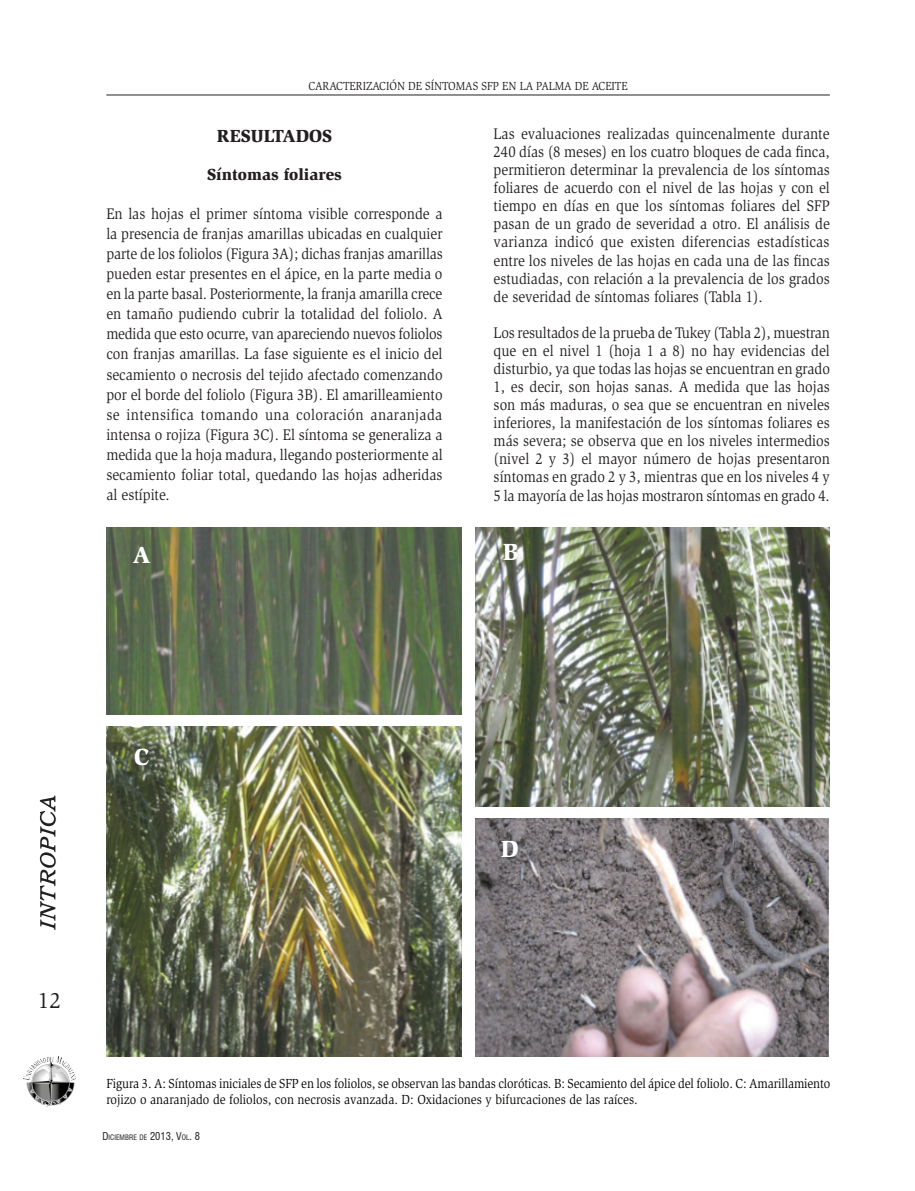
<style>
.page{position:relative;width:915px;height:1191px;background:#fff}
.page>*{position:absolute;margin:0;border:0;box-sizing:border-box;transform-origin:0 0}
.t1{font:900 24px "Slimbach";color:#fff}
.t2{font:22.5px "Slimbach";color:#231f20}
.t3{font:900 18px "Slimbach";color:#231f20}
.t4{font:900 16.5px "Slimbach";color:#231f20}
.t5{font:15.75px/20.1px "Slimbach";color:#231f20;text-align:justify;scale:.9 1}
.t6{font:13.5px/16.2px "Slimbach";letter-spacing:-.005em;color:#040503;scale:.9 1}
.t7{font:12px "Slimbach";color:#231f20;scale:.9 1}
.t8{font:condensed 7.35px "Swiss 721 BT";color:#231f20}
.s1{font-size:10.5px}
</style>
<div class="page">
<img style="left:24px;top:1056px;width:51px;height:50px">
<img style="left:106px;top:527px;width:356px;height:188px">
<img style="left:475px;top:527px;width:354px;height:279px">
<img style="left:106px;top:727px;width:356px;height:329px">
<img style="left:475px;top:818px;width:354px;height:238px">
<hr style="left:106px;top:95px;width:723px;height:1px;background:#231f20">
<svg style="left:40px;top:795px;width:16px;height:135px"></svg>
<p class="t7" style="left:308px;top:79px;width:356px">CARACTERIZACIÓN DE SÍNTOMAS SFP EN LA PALMA DE ACEITE</p>
<p class="t3" style="left:217px;top:125px;width:116px">RESULTADOS</p>
<p class="t4" style="left:207px;top:164px;width:136px">Síntomas foliares</p>
<p class="t5" style="left:106px;top:203px;width:375px">En las hojas el primer síntoma visible corresponde a la presencia de franjas amarillas ubicadas en cualquier parte de los foliolos (Figura 3A); dichas franjas amarillas pueden estar presentes en el ápice, en la parte media o en la parte basal. Posteriormente, la franja amarilla crece en tamaño pudiendo cubrir la totalidad del foliolo. A medida que esto ocurre, van apareciendo nuevos foliolos con franjas amarillas. La fase siguiente es el inicio del secamiento o necrosis del tejido afectado comenzando por el borde del foliolo (Figura 3B). El amarilleamiento se intensifica tomando una coloración anaranjada intensa o rojiza (Figura 3C). El síntoma se generaliza a medida que la hoja madura, llegando posteriormente al secamiento foliar total, quedando las hojas adheridas al estípite.</p>
<p class="t5" style="left:493px;top:125px;width:375px;line-height:18px">Las evaluaciones realizadas quincenalmente durante 240 días (8 meses) en los cuatro bloques de cada finca, permitieron determinar la prevalencia de los síntomas foliares de acuerdo con el nivel de las hojas y con el tiempo en días en que los síntomas foliares del SFP pasan de un grado de severidad a otro. El análisis de varianza indicó que existen diferencias estadísticas entre los niveles de las hojas en cada una de las fincas estudiadas, con relación a la prevalencia de los grados de severidad de síntomas foliares (Tabla 1).</p>
<p class="t5" style="left:493px;top:323px;width:375px;line-height:18.1px">Los resultados de la prueba de Tukey (Tabla 2), muestran que en el nivel 1 (hoja 1 a 8) no hay evidencias del disturbio, ya que todas las hojas se encuentran en grado 1, es decir, son hojas sanas. A medida que las hojas son más maduras, o sea que se encuentran en niveles inferiores, la manifestación de los síntomas foliares es más severa; se observa que en los niveles intermedios (nivel 2 y 3) el mayor número de hojas presentaron síntomas en grado 2 y 3, mientras que en los niveles 4 y 5 la mayoría de las hojas mostraron síntomas en grado 4.</p>
<h1 class="t1" style="left:133px;top:539px;width:19px">A</h1>
<h1 class="t1" style="left:502px;top:536px;width:17px">B</h1>
<h1 class="t1" style="left:134px;top:741px;width:17px">C</h1>
<h1 class="t1" style="left:500px;top:833px;width:19px">D</h1>
<h2 class="t2" style="left:38px;top:987px;width:25px">12</h2>
<p class="t6" style="left:106px;top:1075px;width:805px">Figura 3. A: Síntomas iniciales de SFP en los foliolos, se observan las bandas cloróticas. B: Secamiento del ápice del foliolo. C: Amarillamiento rojizo o anaranjado de foliolos, con necrosis avanzada. D: Oxidaciones y bifurcaciones de las raíces.</p>
<p class="t8" style="left:102px;top:1132px;width:99px"><span class="s1">D</span>ICIEMBRE DE <span class="s1">2013, V</span>OL<span class="s1">. 8</span></p>
</div>
